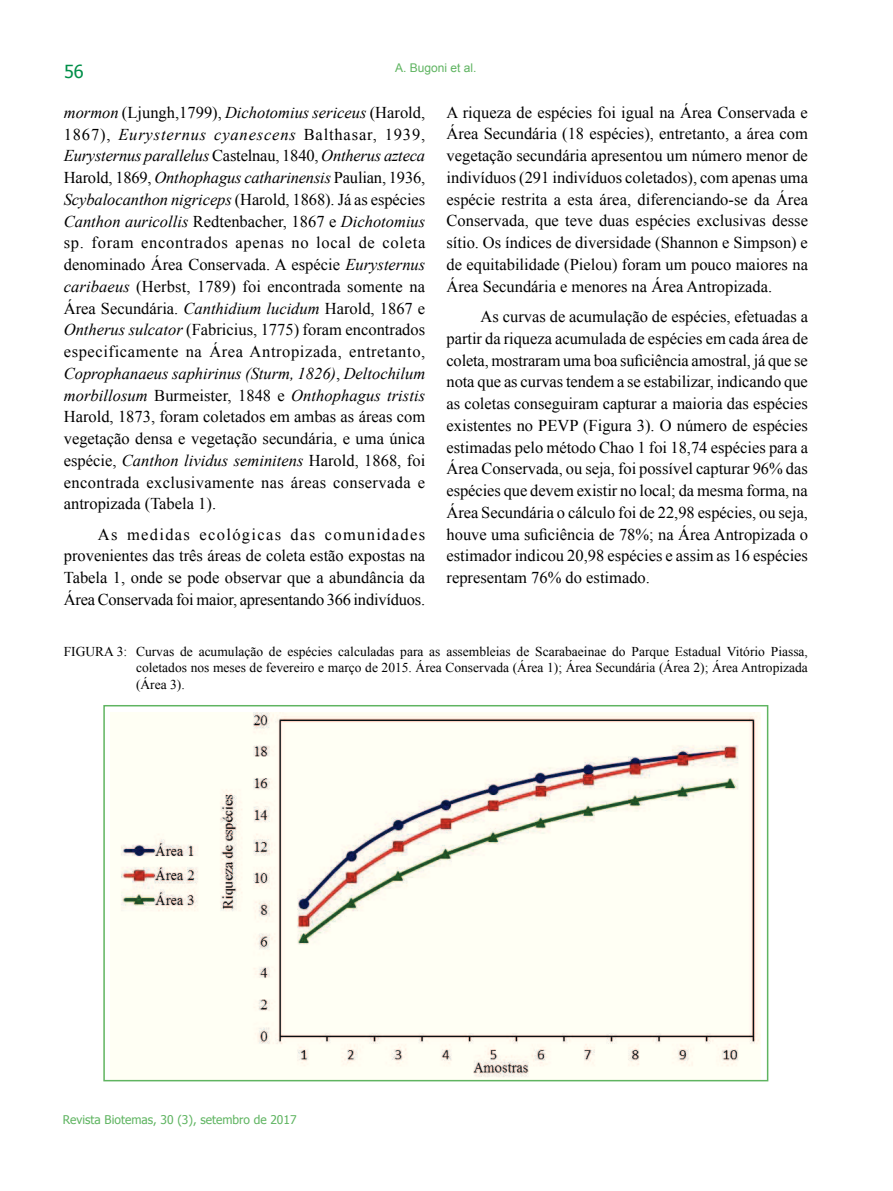
<style>
.page{position:relative;width:893px;height:1191px;background:#fff}
.page>*{position:absolute;margin:0;border:0;box-sizing:border-box;transform-origin:0 0}
.t1{font:18px "Tahoma";color:#008f49}
.t2{font:16.5px/21.8px "Times New Roman";color:#000;text-align:justify}
.t3{font:13.5px/16.5px "Times New Roman";color:#000;text-align:justify}
.t4{font:12px "Tahoma";color:#5fb461}
.t5{font:12px "Arial";color:#5fb461}
.s1{font-style:italic}
</style>
<div class="page">
<svg style="left:103px;top:705px;width:665px;height:376px;fill:#fffff4"></svg>
<p class="t1" style="left:64px;top:64px;width:21px">56</p>
<p class="t5" style="left:395px;top:64px;width:83px">A. Bugoni et al.</p>
<p class="t2" style="left:64px;top:103px;width:363px"><span class="s1">mormon</span> (Ljungh,1799), <span class="s1">Dichotomius sericeus</span> (Harold, 1867), <span class="s1">Eurysternus cyanescens</span> Balthasar, 1939, <span class="s1">Eurysternus parallelus</span> Castelnau, 1840, <span class="s1">Ontherus azteca </span>Harold, 1869, <span class="s1">Onthophagus catharinensis</span> Paulian, 1936, <span class="s1">Scybalocanthon nigriceps</span> (Harold, 1868). Já as espécies <span class="s1">Canthon auricollis</span> Redtenbacher, 1867 e <span class="s1">Dichotomius </span>sp. foram encontrados apenas no local de coleta denominado Área Conservada. A espécie <span class="s1">Eurysternus caribaeus</span> (Herbst, 1789) foi encontrada somente na Área Secundária. <span class="s1">Canthidium lucidum</span> Harold, 1867 e <span class="s1">Ontherus sulcator</span> (Fabricius, 1775) foram encontrados especificamente na Área Antropizada, entretanto, <span class="s1">Coprophanaeus saphirinus (Sturm, 1826)</span>, <span class="s1">Deltochilum morbillosum</span> Burmeister, 1848 e <span class="s1">Onthophagus tristis </span>Harold, 1873, foram coletados em ambas as áreas com vegetação densa e vegetação secundária, e uma única espécie, <span class="s1">Canthon lividus seminitens</span> Harold, 1868, foi encontrada exclusivamente nas áreas conservada e antropizada (Tabela 1).</p>
<p class="t2" style="left:64px;top:525px;width:363px;text-indent:34px">As medidas ecológicas das comunidades provenientes das três áreas de coleta estão expostas na Tabela 1, onde se pode observar que a abundância da Área Conservada foi maior, apresentando 366 indivíduos.</p>
<p class="t2" style="left:446px;top:103px;width:363px">A riqueza de espécies foi igual na Área Conservada e Área Secundária (18 espécies), entretanto, a área com vegetação secundária apresentou um número menor de indivíduos (291 indivíduos coletados), com apenas uma espécie restrita a esta área, diferenciando-se da Área Conservada, que teve duas espécies exclusivas desse sítio. Os índices de diversidade (Shannon e Simpson) e de equitabilidade (Pielou) foram um pouco maiores na Área Secundária e menores na Área Antropizada.</p>
<p class="t2" style="left:446px;top:307px;width:363px;text-indent:34px">As curvas de acumulação de espécies, efetuadas a partir da riqueza acumulada de espécies em cada área de coleta, mostraram uma boa suiciência amostral, já que se nota que as curvas tendem a se estabilizar, indicando que as coletas conseguiram capturar a maioria das espécies existentes no PEVP (Figura 3). O número de espécies estimadas pelo método Chao 1 foi 18,74 espécies para a Área Conservada, ou seja, foi possível capturar 96% das espécies que devem existir no local; da mesma forma, na Área Secundária o cálculo foi de 22,98 espécies, ou seja, houve uma suiciência de 78%; na Área Antropizada o estimador indicou 20,98 espécies e assim as 16 espécies representam 76% do estimado.</p>
<p class="t3" style="left:136px;top:644px;width:673px;text-indent:-72px">FIGURA 3: Curvas de acumulação de espécies calculadas para as assembleias de Scarabaeinae do Parque Estadual Vitório Piassa, coletados nos meses de fevereiro e março de 2015. Área Conservada (Área 1); Área Secundária (Área 2); Área Antropizada (Área 3).</p>
<p class="t4" style="left:63px;top:1114px;width:235px">Revista Biotemas, 30 (3), setembro de 2017</p>
</div>
